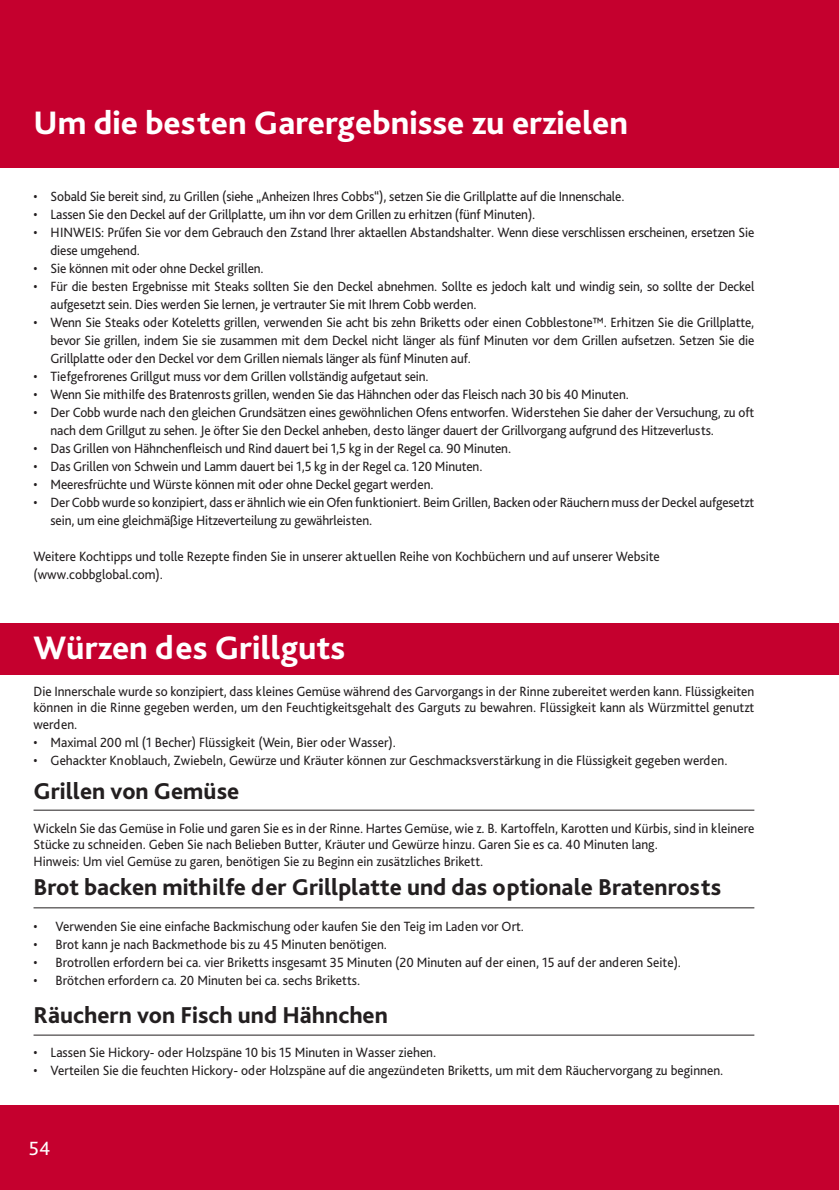
<style>
.page{position:relative;width:839px;height:1190px;background:#fff}
.page>*{position:absolute;margin:0;border:0;box-sizing:border-box;transform-origin:0 0}
.t1{font:800 34px "Bliss Pro";color:#fff}
.t2{font:800 24px "Bliss Pro";color:#231f20}
.t3{font:20px "Bliss Pro";color:#fff}
.t4{font:14px/18px "Bliss Pro";letter-spacing:-.01em;color:#231f20;scale:.95 1}
</style>
<div class="page">
<div style="left:0;top:1105px;width:838px;height:85px;background:#c5002e"></div>
<div style="left:0;top:0;width:838px;height:168px;background:#c5002e"></div>
<div style="left:0;top:623px;width:838px;height:51px;background:#c5002e"></div>
<hr style="left:33px;top:809px;width:720px;height:1px;background:#231f20">
<hr style="left:33px;top:907px;width:720px;height:1px;background:#231f20">
<hr style="left:33px;top:1034px;width:720px;height:1px;background:#231f20">
<p class="t1" style="left:33px;top:102px;width:595px">Um die besten Garergebnisse zu erzielen</p>
<p class="t4" style="left:33px;top:187px;width:623px">• Sobald Sie bereit sind, zu Grillen (siehe „Anheizen Ihres Cobbs“), setzen Sie die Grillplatte auf die Innenschale.</p>
<p class="t4" style="left:33px;top:205px;width:529px">• Lassen Sie den Deckel auf der Grillplatte, um ihn vor dem Grillen zu erhitzen (fünf Minuten).</p>
<p class="t4" style="left:51px;top:223px;width:742px;text-indent:-17px">• HINWEIS: Prűfen Sie vor dem Gebrauch den Zstand lhrer aktaellen Abstandshalter. Wenn diese verschlissen erscheinen, ersetzen Sie diese umgehend.</p>
<p class="t4" style="left:33px;top:259px;width:244px">• Sie können mit oder ohne Deckel grillen.</p>
<p class="t4" style="left:51px;top:277px;width:742px;text-indent:-17px">• Für die besten Ergebnisse mit Steaks sollten Sie den Deckel abnehmen. Sollte es jedoch kalt und windig sein, so sollte der Deckel aufgesetzt sein. Dies werden Sie lernen, je vertrauter Sie mit Ihrem Cobb werden.</p>
<p class="t4" style="left:51px;top:313px;width:742px;text-align:justify;text-indent:-17px">• Wenn Sie Steaks oder Koteletts grillen, verwenden Sie acht bis zehn Briketts oder einen Cobblestone™. Erhitzen Sie die Grillplatte, bevor Sie grillen, indem Sie sie zusammen mit dem Deckel nicht länger als fünf Minuten vor dem Grillen aufsetzen. Setzen Sie die Grillplatte oder den Deckel vor dem Grillen niemals länger als fünf Minuten auf.</p>
<p class="t4" style="left:33px;top:367px;width:417px">• Tiefgefrorenes Grillgut muss vor dem Grillen vollständig aufgetaut sein.</p>
<p class="t4" style="left:33px;top:385px;width:627px">• Wenn Sie mithilfe des Bratenrosts grillen, wenden Sie das Hähnchen oder das Fleisch nach 30 bis 40 Minuten.</p>
<p class="t4" style="left:51px;top:403px;width:741px;text-indent:-17px">• Der Cobb wurde nach den gleichen Grundsätzen eines gewöhnlichen Ofens entworfen. Widerstehen Sie daher der Versuchung, zu oft nach dem Grillgut zu sehen. Je öfter Sie den Deckel anheben, desto länger dauert der Grillvorgang aufgrund des Hitzeverlusts.</p>
<p class="t4" style="left:33px;top:439px;width:504px">• Das Grillen von Hähnchenfleisch und Rind dauert bei 1,5 kg in der Regel ca. 90 Minuten.</p>
<p class="t4" style="left:33px;top:457px;width:474px">• Das Grillen von Schwein und Lamm dauert bei 1,5 kg in der Regel ca. 120 Minuten.</p>
<p class="t4" style="left:33px;top:475px;width:422px">• Meeresfrüchte und Würste können mit oder ohne Deckel gegart werden.</p>
<p class="t4" style="left:51px;top:493px;width:741px;text-indent:-17px">• Der Cobb wurde so konzipiert, dass er ähnlich wie ein Ofen funktioniert. Beim Grillen, Backen oder Räuchern muss der Deckel aufgesetzt sein, um eine gleichmäßige Hitzeverteilung zu gewährleisten.</p>
<p class="t4" style="left:33px;top:547px;width:660px">Weitere Kochtipps und tolle Rezepte finden Sie in unserer aktuellen Reihe von Kochbüchern und auf unserer Website</p>
<p class="t4" style="left:33px;top:565px;width:138px">(www.cobbglobal.com).</p>
<p class="t1" style="left:33px;top:626px;width:313px">Würzen des Grillguts</p>
<p class="t4" style="left:33px;top:682px;width:759px;line-height:16.8px;text-align:justify">Die Innerschale wurde so konzipiert, dass kleines Gemüse während des Garvorgangs in der Rinne zubereitet werden kann. Flüssigkeiten können in die Rinne gegeben werden, um den Feuchtigkeitsgehalt des Garguts zu bewahren. Flüssigkeit kann als Würzmittel genutzt werden.</p>
<p class="t4" style="left:33px;top:733px;width:383px">• Maximal 200 ml (1 Becher) Flüssigkeit (Wein, Bier oder Wasser).</p>
<p class="t4" style="left:33px;top:751px;width:731px">• Gehackter Knoblauch, Zwiebeln, Gewürze und Kräuter können zur Geschmacksverstärkung in die Flüssigkeit gegeben werden.</p>
<p class="t2" style="left:33px;top:776px;width:207px">Grillen von Gemüse</p>
<p class="t4" style="left:33px;top:819px;width:759px;line-height:16.8px">Wickeln Sie das Gemüse in Folie und garen Sie es in der Rinne. Hartes Gemüse, wie z. B. Kartoffeln, Karotten und Kürbis, sind in kleinere<br>Stücke zu schneiden. Geben Sie nach Belieben Butter, Kräuter und Gewürze hinzu. Garen Sie es ca. 40 Minuten lang.</p>
<p class="t4" style="left:33px;top:852px;width:474px">Hinweis: Um viel Gemüse zu garen, benötigen Sie zu Beginn ein zusätzliches Brikett.</p>
<p class="t2" style="left:33px;top:872px;width:688px">Brot backen mithilfe der Grillplatte und das optionale Bratenrosts</p>
<p class="t4" style="left:33px;top:917px;width:517px">• Verwenden Sie eine einfache Backmischung oder kaufen Sie den Teig im Laden vor Ort.</p>
<p class="t4" style="left:33px;top:935px;width:373px">• Brot kann je nach Backmethode bis zu 45 Minuten benötigen.</p>
<p class="t4" style="left:33px;top:953px;width:682px">• Brotrollen erfordern bei ca. vier Briketts insgesamt 35 Minuten (20 Minuten auf der einen, 15 auf der anderen Seite).</p>
<p class="t4" style="left:33px;top:971px;width:345px">• Brötchen erfordern ca. 20 Minuten bei ca. sechs Briketts.</p>
<p class="t2" style="left:33px;top:999px;width:355px">Räuchern von Fisch und Hähnchen</p>
<p class="t4" style="left:33px;top:1043px;width:425px">• Lassen Sie Hickory- oder Holzspäne 10 bis 15 Minuten in Wasser ziehen.</p>
<p class="t4" style="left:33px;top:1061px;width:727px">• Verteilen Sie die feuchten Hickory- oder Holzspäne auf die angezündeten Briketts, um mit dem Räuchervorgang zu beginnen.</p>
<p class="t3" style="left:29px;top:1136px;width:23px">54</p>
</div>
